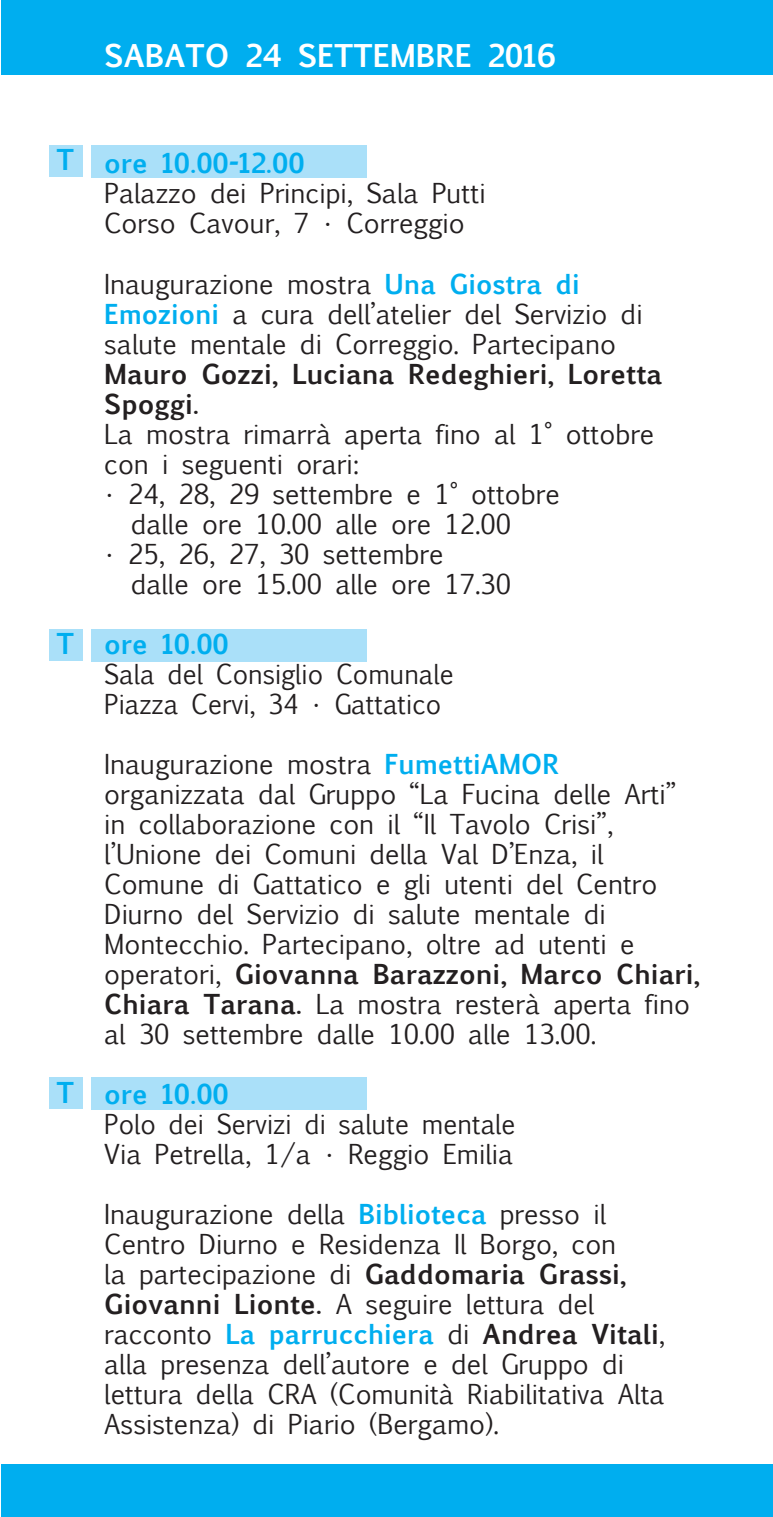
<style>
.page{position:relative;width:773px;height:1517px;background:#fff}
.page>*{position:absolute;margin:0;border:0;box-sizing:border-box;transform-origin:0 0}
.t1{font:700 30px "Euphemia UCAS";color:#fff}
.t2{font:700 27.5px "Euphemia UCAS";color:#00aeef}
.t3{font:26.25px/30px "Euphemia UCAS";color:#231f20}
.t4{font:700 26.25px/30px "Euphemia UCAS";color:#231f20}
.t5{font:700 26.25px "Euphemia UCAS";color:#00aeef}
.s1{font-weight:700;font-size:27.5px;color:#00aeef}
.s2{font-weight:700;color:#00aeef}
.s3{font-weight:700}
</style>
<div class="page">
<div style="left:91px;top:1077px;width:275px;height:32px;background:#aae0f9"></div>
<div style="left:49px;top:1077px;width:33px;height:32px;background:#aae0f9"></div>
<div style="left:91px;top:629px;width:275px;height:32px;background:#aae0f9"></div>
<div style="left:49px;top:629px;width:33px;height:32px;background:#aae0f9"></div>
<div style="left:91px;top:145px;width:275px;height:32px;background:#aae0f9"></div>
<div style="left:49px;top:145px;width:33px;height:32px;background:#aae0f9"></div>
<div style="left:1px;top:0;width:771px;height:74px;background:#00aeef"></div>
<div style="left:1px;top:1464px;width:771px;height:53px;background:#00aeef"></div>
<p class="t1" style="left:104px;top:33px;width:454px">SABATO 24 SETTEMBRE 2016</p>
<p class="t3" style="left:104px;top:149px;width:383px;text-indent:-48px"><span class="s1">T</span> <span class="s2">ore 10.00-12.00<br></span>Palazzo dei Principi, Sala Putti<br>Corso Cavour, 7 • Correggio</p>
<p class="t3" style="left:104px;top:269px;width:540px">Inaugurazione mostra <span class="s2">Una Giostra di<br>Emozioni</span> a cura dell’atelier del Servizio di salute mentale di Correggio. Partecipano</p>
<p class="t4" style="left:104px;top:358px;width:559px">Mauro Gozzi, Luciana Redeghieri, Loretta<br>Spoggi.</p>
<p class="t3" style="left:104px;top:419px;width:551px">La mostra rimarrà aperta fino al 1° ottobre con i seguenti orari:</p>
<p class="t3" style="left:131px;top:479px;width:431px;text-indent:-26px">• 24, 28, 29 settembre e 1° ottobre dalle ore 10.00 alle ore 12.00</p>
<p class="t3" style="left:131px;top:539px;width:382px;text-indent:-26px">• 25, 26, 27, 30 settembre<br>dalle ore 15.00 alle ore 17.30</p>
<p class="t5" style="left:104px;top:624px;width:126px">ore 10.00</p>
<p class="t3" style="left:104px;top:659px;width:351px">Sala del Consiglio Comunale<br>Piazza Cervi, 34 • Gattatico</p>
<p class="t3" style="left:104px;top:749px;width:597px">Inaugurazione mostra <span class="s2">FumettiAMOR </span>organizzata dal Gruppo “La Fucina delle Arti” in collaborazione con il “Il Tavolo Crisi”, l’Unione dei Comuni della Val D’Enza, il Comune di Gattatico e gli utenti del Centro Diurno del Servizio di salute mentale di Montecchio. Partecipano, oltre ad utenti e operatori, <span class="s3">Giovanna Barazzoni, Marco Chiari, Chiara Tarana.</span> La mostra resterà aperta fino al 30 settembre dalle 10.00 alle 13.00.</p>
<p class="t5" style="left:104px;top:1074px;width:126px">ore 10.00</p>
<p class="t3" style="left:104px;top:1109px;width:413px">Polo dei Servizi di salute mentale<br>Via Petrella, 1/a • Reggio Emilia</p>
<p class="t3" style="left:104px;top:1199px;width:562px">Inaugurazione della <span class="s2">Biblioteca</span> presso il Centro Diurno e Residenza Il Borgo, con<br>la partecipazione di <span class="s3">Gaddomaria Grassi, Giovanni Lionte.</span> A seguire lettura del racconto <span class="s2">La parrucchiera</span> di <span class="s3">Andrea Vitali</span>, alla presenza dell’autore e del Gruppo di lettura della CRA (Comunità Riabilitativa Alta Assistenza) di Piario (Bergamo).</p>
<p class="t2" style="left:56px;top:623px;width:19px">T</p>
<p class="t2" style="left:56px;top:1071px;width:19px">T</p>
</div>
